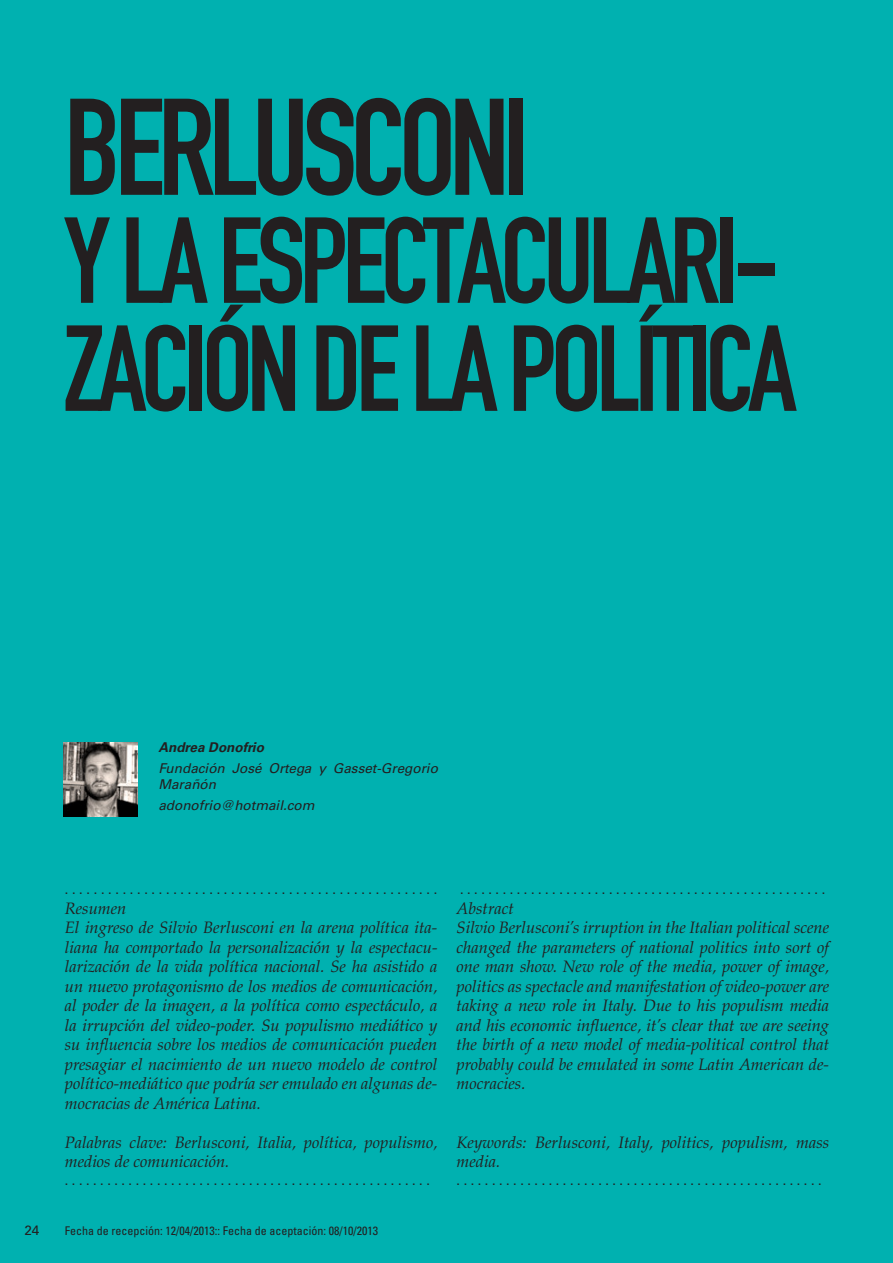
<style>
.page{position:relative;width:893px;height:1263px;background:#00b1b0}
.page>*{position:absolute;margin:0;border:0;box-sizing:border-box;transform-origin:0 0}
.t1{font:135px "DIN Engschrift";color:#231f20}
.t2{font:120px/108px "DIN Engschrift";letter-spacing:-.05em;color:#231f20}
.t3{font:italic 16.5px/19.5px "Palatino";color:#231f20}
.t4{font:italic 13.5px/16.5px "Univers";color:#231f20}
.t5{font:italic 700 13.5px "Univers";color:#231f20}
.t6{font:13.5px "Univers";color:#231f20}
.t7{font:12.75px "Univers";color:#231f20}
.t8{font:condensed 12px "Univers";color:#231f20}
</style>
<div class="page">
<img style="left:64px;top:742px;width:74px;height:75px">
<h1 class="t1" style="left:64px;top:68px;width:330px">BERLUSCONI</h1>
<h2 class="t2" style="left:64px;top:208px;width:735px">YLA ESPECTACULARI -<br>ZACI ÓN DE LA POLÍTICA</h2>
<p class="t5" style="left:158px;top:739px;width:107px">Andrea Donofrio</p>
<p class="t4" style="left:158px;top:760px;width:281px">Fundación José Ortega y Gasset-Gregorio<br>Marañón</p>
<p class="t4" style="left:158px;top:797px;width:158px">adonofrio@hotmail.com</p>
<p class="t6" style="left:24px;top:1222px;width:17px">24</p>
<p class="t7" style="left:65px;top:882px;width:374px">. . . . . . . . . . . . . . . . . . . . . . . . . . . . . . . . . . . . . . . . . . . . . . . . . . . .</p>
<p class="t3" style="left:65px;top:898px;width:374px">Resumen<br>El ingreso de Silvio Berlusconi en la arena política ita&shy;liana ha comportado la personalización y la espectacu&shy;larización de la vida política nacional. Se ha asistido a un nuevo protagonismo de los medios de comunicación, al poder de la imagen, a la política como espectáculo, a la irrupción del video-poder. Su populismo mediático y su influencia sobre los medios de comunicación pueden presagiar el nacimiento de un nuevo modelo de control político-mediático que podría ser emulado en algunas de&shy;mocracias de América Latina.</p>
<p class="t3" style="left:65px;top:1132px;width:374px">Palabras clave: Berlusconi, Italia, política, populismo, medios de comunicación.</p>
<p class="t7" style="left:65px;top:1173px;width:367px">. . . . . . . . . . . . . . . . . . . . . . . . . . . . . . . . . . . . . . . . . . . . . . . . . . . .</p>
<p class="t8" style="left:65px;top:1223px;width:315px">Fecha de recepción: 12/04/2013:: Fecha de aceptación: 08/10/2013</p>
<p class="t7" style="left:460px;top:882px;width:367px">. . . . . . . . . . . . . . . . . . . . . . . . . . . . . . . . . . . . . . . . . . . . . . . . . . . .</p>
<p class="t3" style="left:457px;top:898px;width:374px">Abstract<br>Silvio Berlusconi’s irruption in the Italian political scene changed the parameters of national politics into sort of one man show. New role of the media, power of image, politics as spectacle and manifestation of video-power are taking a new role in Italy. Due to his populism media and his economic influence, it’s clear that we are seeing the birth of a new model of media-political control that probably could be emulated in some Latin American de&shy;mocracies.</p>
<p class="t3" style="left:457px;top:1132px;width:374px">Keywords: Berlusconi, Italy, politics, populism, mass media.</p>
<p class="t7" style="left:457px;top:1173px;width:367px">. . . . . . . . . . . . . . . . . . . . . . . . . . . . . . . . . . . . . . . . . . . . . . . . . . . .</p>
</div>
